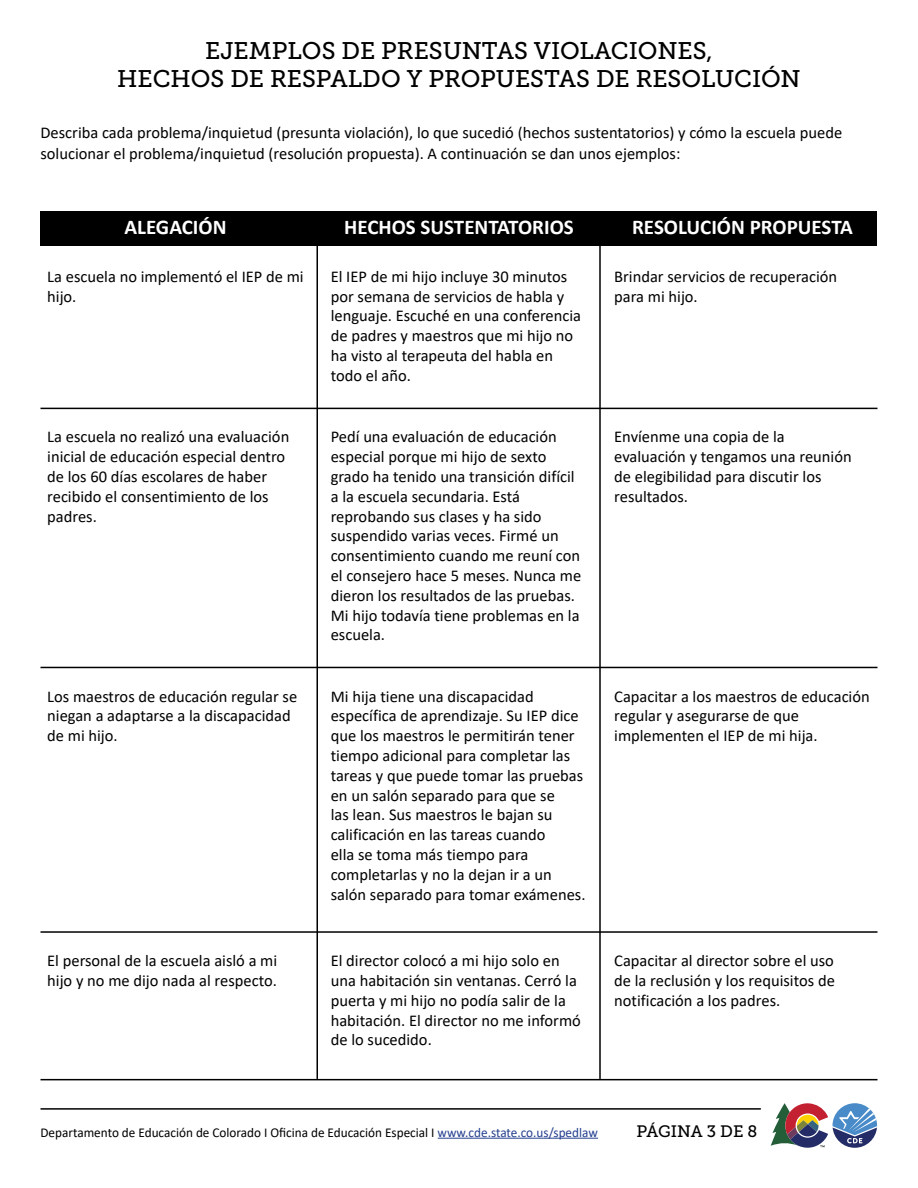
<style>
.page{position:relative;width:918px;height:1188px;background:#fff}
.page>*{position:absolute;margin:0;border:0;box-sizing:border-box;transform-origin:0 0}
.t1{font:24px/28.8px "Museo Slab 500";color:#000;text-align:center}
.t2{font:700 21px "Calibri";color:#fff}
.t3{font:16.5px/19.8px "Calibri";color:#000}
.t4{font:16.5px "Museo Slab 500";letter-spacing:-.01em;color:#000}
.t5{font:13.5px "Calibri";color:#000}
.s1{color:#25408f}
</style>
<div class="page">
<hr style="left:40px;top:1108px;width:721px;height:2px;background:#000">
<hr style="left:438px;top:1138px;width:160px;height:1px;background:#25408f">
<svg style="left:771px;top:1103px;width:106px;height:45px"></svg>
<hr style="left:316px;top:239px;width:2px;height:840px;background:#000">
<hr style="left:599px;top:239px;width:2px;height:840px;background:#000">
<hr style="left:40px;top:408px;width:838px;height:1px;background:#000">
<hr style="left:40px;top:667px;width:838px;height:1px;background:#000">
<hr style="left:40px;top:931px;width:838px;height:2px;background:#000">
<hr style="left:40px;top:1079px;width:838px;height:1px;background:#000">
<div style="left:40px;top:212px;width:838px;height:34px;background:#000"></div>
<h1 class="t1" style="left:117px;top:36px;width:685px">EJEMPLOS DE PRESUNTAS VIOLACIONES,<br>HECHOS DE RESPALDO Y PROPUESTAS DE RESOLUCIÓN</h1>
<p class="t3" style="left:40px;top:121px;width:803px;line-height:21px">Describa cada problema/inquietud (presunta violación), lo que sucedió (hechos sustentatorios) y cómo la escuela puede solucionar el problema/inquietud (resolución propuesta). A continuación se dan unos ejemplos:</p>
<p class="t2" style="left:124px;top:212px;width:104px">ALEGACIÓN</p>
<p class="t2" style="left:344px;top:212px;width:231px">HECHOS SUSTENTATORIOS</p>
<p class="t2" style="left:632px;top:212px;width:222px">RESOLUCIÓN PROPUESTA</p>
<p class="t3" style="left:47px;top:266px;width:258px">La escuela no implementó el IEP de mi hijo.</p>
<p class="t3" style="left:331px;top:266px;width:252px">El IEP de mi hijo incluye 30 minutos por semana de servicios de habla y lenguaje. Escuché en una conferencia de padres y maestros que mi hijo no ha visto al terapeuta del habla en todo el año.</p>
<p class="t3" style="left:614px;top:266px;width:225px">Brindar servicios de recuperación para mi hijo.</p>
<p class="t3" style="left:47px;top:427px;width:244px">La escuela no realizó una evaluación inicial de educación especial dentro de los 60 días escolares de haber recibido el consentimiento de los padres.</p>
<p class="t3" style="left:331px;top:427px;width:252px">Pedí una evaluación de educación especial porque mi hijo de sexto grado ha tenido una transición difícil a la escuela secundaria. Está reprobando sus clases y ha sido suspendido varias veces. Firmé un consentimiento cuando me reuní con el consejero hace 5 meses. Nunca me dieron los resultados de las pruebas.<br>Mi hijo todavía tiene problemas en la escuela.</p>
<p class="t3" style="left:614px;top:427px;width:239px">Envíenme una copia de la evaluación y tengamos una reunión de elegibilidad para discutir los resultados.</p>
<p class="t3" style="left:47px;top:686px;width:252px">Los maestros de educación regular se niegan a adaptarse a la discapacidad de mi hijo.</p>
<p class="t3" style="left:331px;top:686px;width:256px">Mi hija tiene una discapacidad específica de aprendizaje. Su IEP dice que los maestros le permitirán tener tiempo adicional para completar las tareas y que puede tomar las pruebas en un salón separado para que se<br>las lean. Sus maestros le bajan su calificación en las tareas cuando<br>ella se toma más tiempo para completarlas y no la dejan ir a un salón separado para tomar exámenes.</p>
<p class="t3" style="left:614px;top:686px;width:257px">Capacitar a los maestros de educación regular y asegurarse de que implementen el IEP de mi hija.</p>
<p class="t3" style="left:47px;top:950px;width:232px">El personal de la escuela aisló a mi hijo y no me dijo nada al respecto.</p>
<p class="t3" style="left:331px;top:950px;width:252px">El director colocó a mi hijo solo en una habitación sin ventanas. Cerró la puerta y mi hijo no podía salir de la habitación. El director no me informó de lo sucedido.</p>
<p class="t3" style="left:614px;top:950px;width:222px;text-align:justify">Capacitar al director sobre el uso de la reclusión y los requisitos de notificación a los padres.</p>
<p class="t5" style="left:40px;top:1123px;width:559px">Departamento de Educación de Colorado I Oficina de Educación Especial I <span class="s1">www.cde.state.co.us/spedlaw</span></p>
<p class="t4" style="left:636px;top:1122px;width:123px">PÁGINA 3 DE 8</p>
</div>
